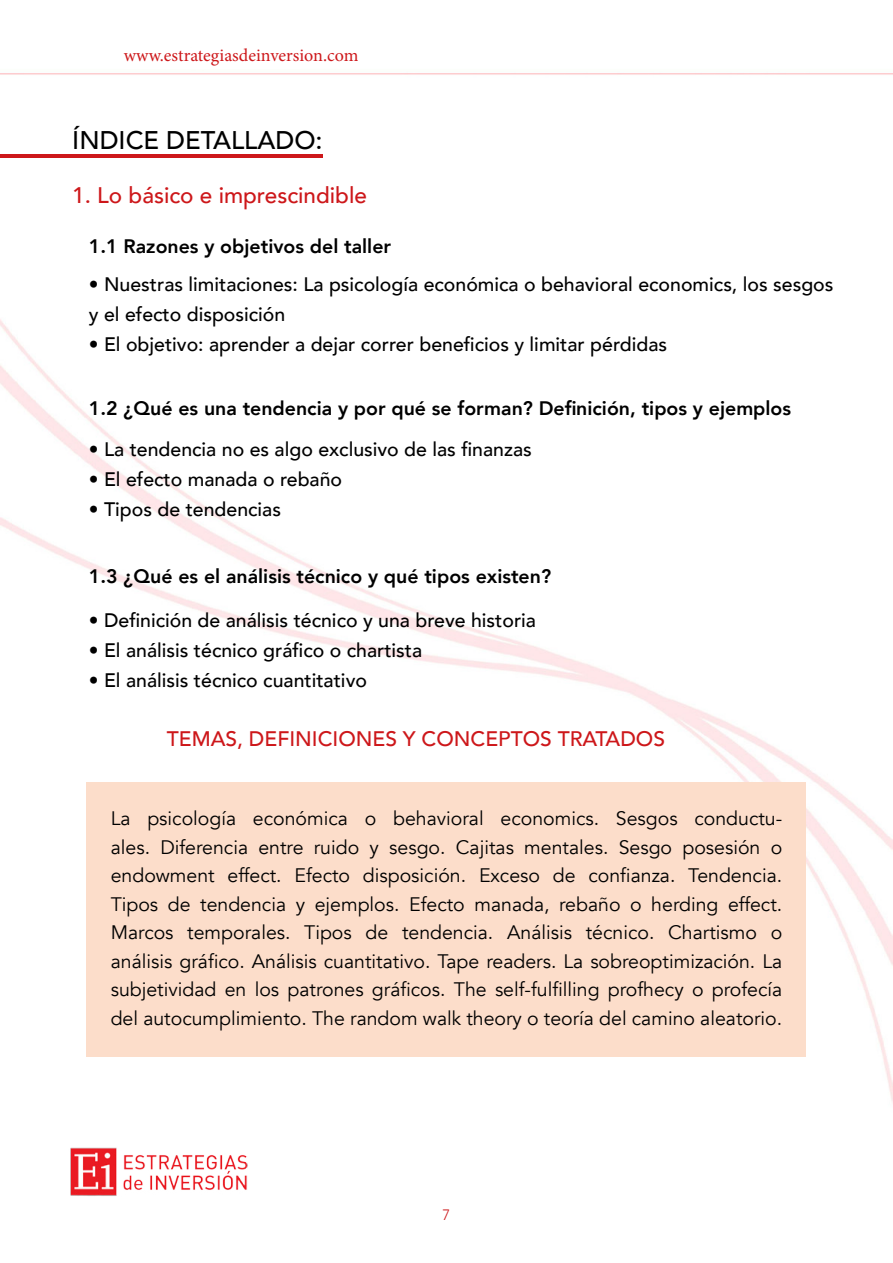
<style>
.page{position:relative;width:893px;height:1263px;background:#fff}
.page>*{position:absolute;margin:0;border:0;box-sizing:border-box;transform-origin:0 0}
.t1{font:500 25.5px "Avenir";color:#000}
.t2{font:500 22.5px "Avenir";color:#cd171a}
.t3{font:500 21px "Avenir";color:#cd171a}
.t4{font:19.5px/28.5px "Avenir";color:#000}
.t5{font:500 19.5px/30px "Avenir";color:#000}
.t6{font:800 19.5px "Avenir";color:#000}
.t7{font:18px "Minion Pro";color:#cd171a}
.t8{font:300 15px "Avenir";color:#cd171a}
</style>
<div class="page">
<img style="left:0;top:73px;width:893px;height:1030px">
<img style="left:70px;top:1147px;width:178px;height:49px">
<hr style="left:0;top:155px;width:323px;height:3px;background:#cd171a">
<div style="left:87px;top:782px;width:719px;height:274px;background:#fcddca"></div>
<p class="t7" style="left:124px;top:43px;width:236px">www.estrategiasdeinversion.com</p>
<p class="t1" style="left:72px;top:118px;width:252px">ÍNDICE DETALLADO:</p>
<p class="t2" style="left:72px;top:176px;width:296px">1. Lo básico e imprescindible</p>
<p class="t6" style="left:89px;top:231px;width:304px">1.1 Razones y objetivos del taller</p>
<p class="t5" style="left:89px;top:268px;width:746px">• Nuestras limitaciones: La psicología económica o behavioral economics, los sesgos y el efecto disposición</p>
<p class="t5" style="left:89px;top:328px;width:580px">• El objetivo: aprender a dejar correr beneficios y limitar pérdidas</p>
<p class="t6" style="left:89px;top:393px;width:704px">1.2 ¿Qué es una tendencia y por qué se forman? Definición, tipos y ejemplos</p>
<p class="t5" style="left:89px;top:433px;width:444px">• La tendencia no es algo exclusivo de las finanzas</p>
<p class="t5" style="left:89px;top:463px;width:255px">• El efecto manada o rebaño</p>
<p class="t5" style="left:89px;top:493px;width:194px">• Tipos de tendencias</p>
<p class="t6" style="left:89px;top:561px;width:464px">1.3 ¿Qué es el análisis técnico y qué tipos existen?</p>
<p class="t5" style="left:89px;top:604px;width:449px">• Definición de análisis técnico y una breve historia</p>
<p class="t5" style="left:89px;top:634px;width:335px">• El análisis técnico gráfico o chartista</p>
<p class="t5" style="left:89px;top:664px;width:280px">• El análisis técnico cuantitativo</p>
<p class="t3" style="left:167px;top:720px;width:500px">TEMAS, DEFINICIONES Y CONCEPTOS TRATADOS</p>
<p class="t4" style="left:111px;top:805px;width:673px">La psicología económica o behavioral economics. Sesgos conductu&shy;ales. Diferencia entre ruido y sesgo. Cajitas mentales. Sesgo posesión o</p>
<p class="t4" style="left:111px;top:862px;width:673px">endowment effect. Efecto disposición. Exceso de confianza. Tendencia.</p>
<p class="t4" style="left:111px;top:890px;width:673px">Tipos de tendencia y ejemplos. Efecto manada, rebaño o herding effect.</p>
<p class="t4" style="left:111px;top:919px;width:673px">Marcos temporales. Tipos de tendencia. Análisis técnico. Chartismo o</p>
<p class="t4" style="left:111px;top:947px;width:673px;text-align:justify">análisis gráfico. Análisis cuantitativo. Tape readers. La sobreoptimización. La subjetividad en los patrones gráficos. The self-fulfilling profhecy o profecía del autocumplimiento. The random walk theory o teoría del camino aleatorio.</p>
<p class="t8" style="left:443px;top:1206px;width:9px">7</p>
</div>
